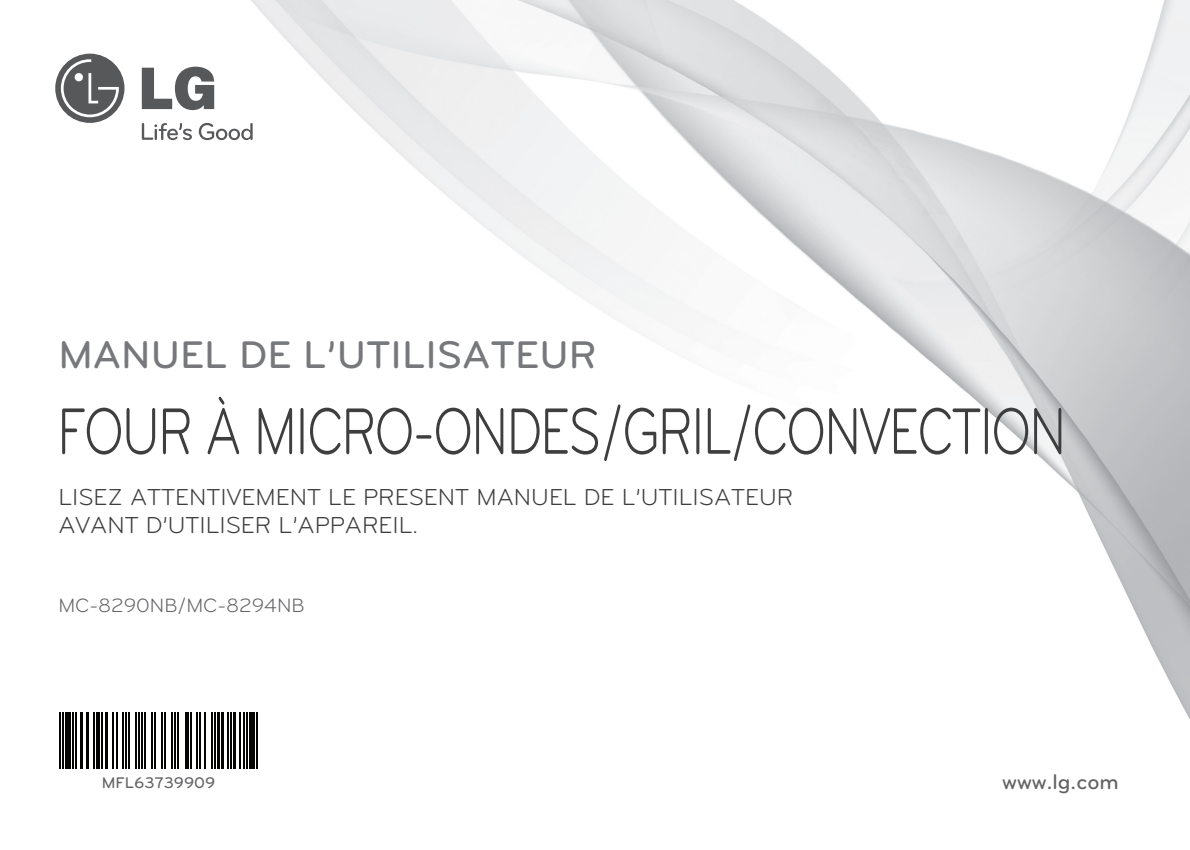
<style>
.page{position:relative;width:1190px;height:850px;background:#fff}
.page>*{position:absolute;margin:0;border:0;box-sizing:border-box;transform-origin:0 0}
.t1{font:68px "Bryant LG";letter-spacing:-.03em;color:#3e3e3f;scale:.75 1}
.t2{font:500 40px "Bryant LG";color:#76787b}
.t3{font:24px/28.8px "Bryant LG";color:#3e3e3f}
.t4{font:500 22px "Bryant LG";color:#636366}
.t5{font:20px "Bryant LG";color:#636366}
.t6{font:500 16px "Bryant LG";color:#636366}
</style>
<div class="page">
<img style="left:55px;top:0;width:1135px;height:769px">
<svg style="left:142px;top:123px;width:50px;height:17px"></svg>
<svg style="left:199px;top:123px;width:54px;height:17px"></svg>
<svg style="left:142px;top:67px;width:72px;height:43px"></svg>
<div style="left:55px;top:54px;width:70px;height:69px;background:#57585a;border-radius:50%"></div>
<svg style="left:61px;top:59px;width:58px;height:58px"></svg>
<hr style="left:59px;top:712px;width:2px;height:57px;background:#050504">
<hr style="left:62px;top:712px;width:2px;height:57px;background:#050504">
<div style="left:65px;top:712px;width:6px;height:57px;background:#050504"></div>
<hr style="left:72px;top:712px;width:2px;height:57px;background:#050504">
<hr style="left:75px;top:712px;width:2px;height:57px;background:#050504">
<hr style="left:80px;top:712px;width:3px;height:57px;background:#050504">
<hr style="left:86px;top:712px;width:3px;height:57px;background:#050504">
<hr style="left:93px;top:712px;width:1px;height:57px;background:#050504">
<hr style="left:96px;top:712px;width:1px;height:57px;background:#050504">
<hr style="left:99px;top:712px;width:1px;height:57px;background:#050504">
<hr style="left:102px;top:712px;width:1px;height:57px;background:#050504">
<hr style="left:105px;top:712px;width:2px;height:57px;background:#050504">
<hr style="left:112px;top:712px;width:1px;height:57px;background:#050504">
<hr style="left:116px;top:712px;width:2px;height:57px;background:#050504">
<hr style="left:122px;top:712px;width:2px;height:57px;background:#050504">
<hr style="left:125px;top:712px;width:1px;height:57px;background:#050504">
<hr style="left:128px;top:712px;width:1px;height:57px;background:#050504">
<hr style="left:135px;top:712px;width:2px;height:57px;background:#050504">
<hr style="left:138px;top:712px;width:2px;height:57px;background:#050504">
<hr style="left:141px;top:712px;width:1px;height:57px;background:#050504">
<hr style="left:144px;top:712px;width:1px;height:57px;background:#050504">
<hr style="left:151px;top:712px;width:2px;height:57px;background:#050504">
<hr style="left:154px;top:712px;width:2px;height:57px;background:#050504">
<hr style="left:161px;top:712px;width:2px;height:57px;background:#050504">
<hr style="left:164px;top:712px;width:2px;height:57px;background:#050504">
<hr style="left:172px;top:712px;width:1px;height:57px;background:#050504">
<hr style="left:175px;top:712px;width:1px;height:57px;background:#050504">
<hr style="left:178px;top:712px;width:1px;height:57px;background:#050504">
<hr style="left:185px;top:712px;width:1px;height:57px;background:#050504">
<hr style="left:188px;top:712px;width:1px;height:57px;background:#050504">
<hr style="left:191px;top:712px;width:1px;height:57px;background:#050504">
<hr style="left:196px;top:712px;width:2px;height:57px;background:#050504">
<hr style="left:199px;top:712px;width:2px;height:57px;background:#050504">
<hr style="left:204px;top:712px;width:1px;height:57px;background:#050504">
<hr style="left:211px;top:712px;width:2px;height:57px;background:#050504">
<hr style="left:214px;top:712px;width:1px;height:57px;background:#050504">
<hr style="left:217px;top:712px;width:3px;height:57px;background:#050504">
<hr style="left:221px;top:712px;width:3px;height:57px;background:#050504">
<hr style="left:227px;top:712px;width:2px;height:57px;background:#050504">
<hr style="left:230px;top:712px;width:1px;height:57px;background:#050504">
<hr style="left:233px;top:712px;width:3px;height:57px;background:#050504">
<hr style="left:239px;top:712px;width:1px;height:57px;background:#050504">
<hr style="left:243px;top:712px;width:2px;height:57px;background:#050504">
<hr style="left:246px;top:712px;width:2px;height:57px;background:#050504">
<div style="left:249px;top:712px;width:6px;height:57px;background:#050504"></div>
<hr style="left:256px;top:712px;width:2px;height:57px;background:#050504">
<h2 class="t2" style="left:58px;top:331px;width:540px">MANUEL DE L’UTILISATEUR</h2>
<h1 class="t1" style="left:57px;top:391px;width:1347px">FOUR À MICRO-ONDES/GRIL/CONVECTION</h1>
<p class="t3" style="left:58px;top:483px;width:736px">LISEZ ATTENTIVEMENT LE PRESENT MANUEL DE L’UTILISATEUR<br>AVANT D’UTILISER L’APPAREIL.</p>
<p class="t5" style="left:58px;top:593px;width:248px">MC-8290NB/MC-8294NB</p>
<p class="t6" style="left:102px;top:773px;width:115px">MFL63739909</p>
<p class="t4" style="left:1002px;top:768px;width:118px">www.lg.com</p>
</div>
